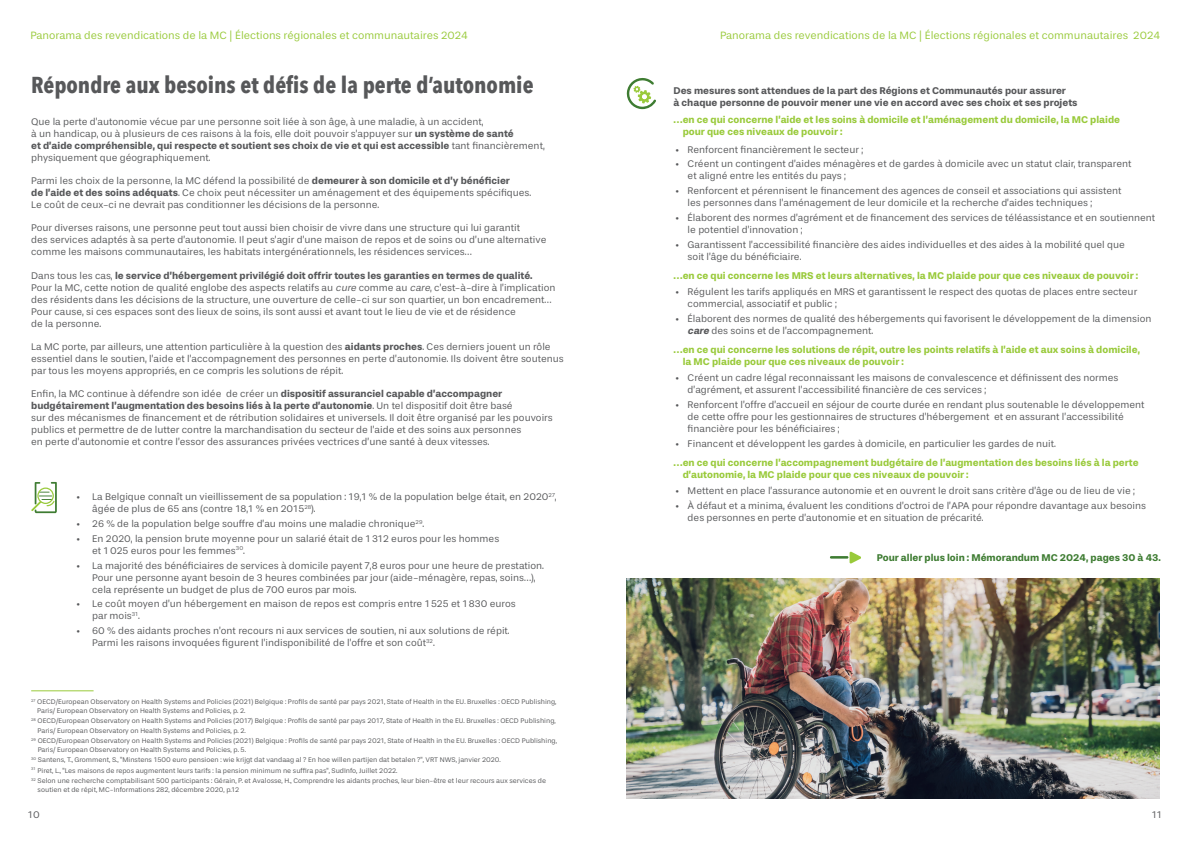
<style>
.page{position:relative;width:1191px;height:842px;background:#fff}
.page>*{position:absolute;margin:0;border:0;box-sizing:border-box;transform-origin:0 0}
.Titre_intérieur{font:700 23px "Avenir Next Condensed";color:#57585a}
.t1{font:11px "Stevie Sans";color:#99ca3b}
.Bloc_texte{font:10px/12px "Stevie Sans";color:#57585a}
.Bloc_texte_vert_citr{font:700 10px/12px "Stevie Sans";color:#99ca3b}
.Bloc_texte_ds_consta{font:700 10px/12px "Stevie Sans";color:#57585a}
.Bloc_texte_ds_consta-2{font:700 10px/12px "Stevie Sans";color:#99ca3b}
.Pour_aller___loin{font:700 10px "Stevie Sans";color:#3e7c32}
.Note_de_bas_de_page{font:7px/9px "Stevie Sans";color:#57585a}
.s1{font-weight:700}
.s2{font-style:italic}
.s3{font-weight:700;font-style:italic}
</style>
<div class="page">
<hr style="left:31px;top:690px;width:63px;height:1px;background:#99ca3b">
<svg style="left:626px;top:78px;width:30px;height:31px"></svg>
<svg style="left:31px;top:482px;width:26px;height:31px"></svg>
<svg style="left:849px;top:551px;width:12px;height:13px"></svg>
<hr style="left:830px;top:556px;width:18px;height:3px;background:#3e7c32">
<img style="left:627px;top:578px;width:532px;height:220px">
<p class="t1" style="left:30px;top:29px;width:439px">Panorama des revendications de la MC | Élections régionales et communautaires 2024</p>
<p class="Titre_intérieur" style="left:31px;top:71px;width:504px">Répondre aux besoins et défis de la perte d’autonomie</p>
<p class="Bloc_texte" style="left:31px;top:116px;width:515px">Que la perte d’autonomie vécue par une personne soit liée à son âge, à une maladie, à un accident,<br>à un handicap, ou à plusieurs de ces raisons à la fois, elle doit pouvoir s’appuyer sur <span class="s1">un système de santé<br>et d’aide compréhensible, qui respecte et soutient ses choix de vie et qui est accessible</span> tant financièrement, physiquement que géographiquement.</p>
<p class="Bloc_texte" style="left:31px;top:175px;width:501px">Parmi les choix de la personne, la MC défend la possibilité de <span class="s1">demeurer à son domicile et d’y bénéficier<br>de l’aide et des soins adéquats</span>. Ce choix peut nécessiter un aménagement et des équipements spécifiques.<br>Le coût de ceux-ci ne devrait pas conditionner les décisions de la personne.</p>
<p class="Bloc_texte" style="left:31px;top:222px;width:517px">Pour diverses raisons, une personne peut tout aussi bien choisir de vivre dans une structure qui lui garantit<br>des services adaptés à sa perte d’autonomie. Il peut s’agir d’une maison de repos et de soins ou d’une alternative comme les maisons communautaires, les habitats intergénérationnels, les résidences services…</p>
<p class="Bloc_texte" style="left:31px;top:270px;width:526px">Dans tous les cas, <span class="s1">le service d’hébergement privilégié doit offrir toutes les garanties en termes de qualité.<br></span>Pour la MC, cette notion de qualité englobe des aspects relatifs au <span class="s2">cure</span> comme au <span class="s2">care</span>, c’est-à-dire à l’implication des résidents dans les décisions de la structure, une ouverture de celle-ci sur son quartier, un bon encadrement… Pour cause, si ces espaces sont des lieux de soins, ils sont aussi et avant tout le lieu de vie et de résidence<br>de la personne.</p>
<p class="Bloc_texte" style="left:31px;top:341px;width:534px">La MC porte, par ailleurs, une attention particulière à la question des <span class="s1">aidants proches</span>. Ces derniers jouent un rôle essentiel dans le soutien, l’aide et l’accompagnement des personnes en perte d’autonomie. Ils doivent être soutenus par tous les moyens appropriés, en ce compris les solutions de répit.</p>
<p class="Bloc_texte" style="left:31px;top:388px;width:523px">Enfin, la MC continue à défendre son idée de créer un <span class="s1">dispositif assuranciel capable d’accompagner budgétairement l’augmentation des besoins liés à la perte d’autonomie</span>. Un tel dispositif doit être basé<br>sur des mécanismes de financement et de rétribution solidaires et universels. Il doit être organisé par les pouvoirs publics et permettre de de lutter contre la marchandisation du secteur de l’aide et des soins aux personnes<br>en perte d’autonomie et contre l’essor des assurances privées vectrices d’une santé à deux vitesses.</p>
<p class="Bloc_texte" style="left:92px;top:491px;width:466px;text-indent:-16px">• La Belgique connaît un vieillissement de sa population : 19,1 % de la population belge était, en 2020<sup>27</sup>, âgée de plus de 65 ans (contre 18,1 % en 2015<sup>28</sup>).</p>
<p class="Bloc_texte" style="left:77px;top:518px;width:349px">• 26 % de la population belge souffre d’au moins une maladie chronique<sup>29</sup>.</p>
<p class="Bloc_texte" style="left:92px;top:532px;width:409px;text-indent:-16px">• En 2020, la pension brute moyenne pour un salarié était de 1312 euros pour les hommes et 1025 euros pour les femmes<sup>30</sup>.</p>
<p class="Bloc_texte" style="left:92px;top:559px;width:453px;text-indent:-16px">• La majorité des bénéficiaires de services à domicile payent 7,8 euros pour une heure de prestation.<br>Pour une personne ayant besoin de 3 heures combinées par jour (aide-ménagère, repas, soins…), cela représente un budget de plus de 700 euros par mois.</p>
<p class="Bloc_texte" style="left:92px;top:598px;width:425px;text-indent:-16px">• Le coût moyen d’un hébergement en maison de repos est compris entre 1525 et 1830 euros par mois<sup>31</sup>.</p>
<p class="Bloc_texte" style="left:92px;top:625px;width:419px;text-indent:-16px">• 60 % des aidants proches n’ont recours ni aux services de soutien, ni aux solutions de répit.<br>Parmi les raisons invoquées figurent l’indisponibilité de l’offre et son coût<sup>32</sup>.</p>
<p class="Note_de_bas_de_page" style="left:37px;top:697px;width:521px;text-indent:-6px"><sup>27</sup> OECD/European Observatory on Health Systems and Policies (2021) Belgique : Profils de santé par pays 2021, State of Health in the EU. Bruxelles : OECD Publishing,<br>Paris/ European Observatory on Health Systems and Policies, p. 2.</p>
<p class="Note_de_bas_de_page" style="left:38px;top:717px;width:519px;text-indent:-6px"><sup>28</sup> OECD/European Observatory on Health Systems and Policies (2017) Belgique : Profils de santé par pays 2017, State of Health in the EU. Bruxelles : OECD Publishing,<br>Paris/ European Observatory on Health Systems and Policies, p. 2.</p>
<p class="Note_de_bas_de_page" style="left:38px;top:736px;width:521px;text-indent:-6px"><sup>29</sup> OECD/European Observatory on Health Systems and Policies (2021) Belgique : Profils de santé par pays 2021, State of Health in the EU. Bruxelles : OECD Publishing,<br>Paris/ European Observatory on Health Systems and Policies, p. 5.</p>
<p class="Note_de_bas_de_page" style="left:31px;top:755px;width:471px"><sup>30</sup> Santens, T., Gromment, S., "Minstens 1500 euro pensioen : wie krijgt dat vandaag al ? En hoe willen partijen dat betalen ?", VRT NWS, janvier 2020.</p>
<p class="Note_de_bas_de_page" style="left:31px;top:766px;width:368px"><sup>31</sup> Piret, L., "Les maisons de repos augmentent leurs tarifs : la pension minimum ne suffira pas", SudInfo, Juillet 2022.</p>
<p class="Note_de_bas_de_page" style="left:38px;top:776px;width:510px;text-indent:-6px"><sup>32</sup> Selon une recherche comptabilisant 500 participants : Gérain, P. et Avalosse, H., Comprendre les aidants proches, leur bien-être et leur recours aux services de soutien et de répit, MC-Informations 282, décembre 2020, p.12</p>
<p class="Bloc_texte" style="left:28px;top:809px;width:13px">10</p>
<p class="t1" style="left:720px;top:29px;width:442px">Panorama des revendications de la MC | Élections régionales et communautaires 2024</p>
<p class="Bloc_texte_ds_consta" style="left:673px;top:84px;width:405px">Des mesures sont attendues de la part des Régions et Communautés pour assurer<br>à chaque personne de pouvoir mener une vie en accord avec ses choix et ses projets</p>
<p class="Bloc_texte_ds_consta-2" style="left:682px;top:113px;width:439px;text-indent:-9px">…en ce qui concerne l’aide et les soins à domicile et l’aménagement du domicile, la MC plaide pour que ces niveaux de pouvoir :</p>
<p class="Bloc_texte" style="left:675px;top:143px;width:189px">• Renforcent financièrement le secteur ;</p>
<p class="Bloc_texte" style="left:687px;top:158px;width:445px;text-indent:-12px">• Créent un contingent d’aides ménagères et de gardes à domicile avec un statut clair, transparent et aligné entre les entités du pays ;</p>
<p class="Bloc_texte" style="left:687px;top:185px;width:435px;text-indent:-12px">• Renforcent et pérennisent le financement des agences de conseil et associations qui assistent les personnes dans l’aménagement de leur domicile et la recherche d’aides techniques ;</p>
<p class="Bloc_texte" style="left:687px;top:212px;width:469px;text-indent:-12px">• Élaborent des normes d’agrément et de financement des services de téléassistance et en soutiennent le potentiel d’innovation ;</p>
<p class="Bloc_texte" style="left:687px;top:239px;width:439px;text-indent:-12px">• Garantissent l’accessibilité financière des aides individuelles et des aides à la mobilité quel que soit l’âge du bénéficiaire.</p>
<p class="Bloc_texte_vert_citr" style="left:673px;top:270px;width:466px">…en ce qui concerne les MRS et leurs alternatives, la MC plaide pour que ces niveaux de pouvoir :</p>
<p class="Bloc_texte" style="left:687px;top:286px;width:451px;text-indent:-12px">• Régulent les tarifs appliqués en MRS et garantissent le respect des quotas de places entre secteur commercial, associatif et public ;</p>
<p class="Bloc_texte" style="left:687px;top:313px;width:465px;text-indent:-12px">• Élaborent des normes de qualité des hébergements qui favorisent le développement de la dimension <span class="s3">care</span> des soins et de l’accompagnement.</p>
<p class="Bloc_texte_vert_citr" style="left:682px;top:344px;width:459px;text-indent:-9px">…en ce qui concerne les solutions de répit, outre les points relatifs à l’aide et aux soins à domicile, la MC plaide pour que ces niveaux de pouvoir :</p>
<p class="Bloc_texte" style="left:687px;top:372px;width:432px;text-indent:-12px">• Créent un cadre légal reconnaissant les maisons de convalescence et définissent des normes d’agrément, et assurent l’accessibilité financière de ces services ;</p>
<p class="Bloc_texte" style="left:687px;top:399px;width:458px;text-indent:-12px">• Renforcent l’offre d’accueil en séjour de courte durée en rendant plus soutenable le développement de cette offre pour les gestionnaires de structures d’hébergement et en assurant l’accessibilité financière pour les bénéficiaires ;</p>
<p class="Bloc_texte" style="left:675px;top:438px;width:382px">• Financent et développent les gardes à domicile, en particulier les gardes de nuit.</p>
<p class="Bloc_texte_vert_citr" style="left:682px;top:457px;width:457px;text-indent:-9px">…en ce qui concerne l’accompagnement budgétaire de l’augmentation des besoins liés à la perte d’autonomie, la MC plaide pour que ces niveaux de pouvoir :</p>
<p class="Bloc_texte" style="left:675px;top:485px;width:461px">• Mettent en place l’assurance autonomie et en ouvrent le droit sans critère d’âge ou de lieu de vie ;</p>
<p class="Bloc_texte" style="left:687px;top:500px;width:460px;text-indent:-12px">• À défaut et a minima, évaluent les conditions d’octroi de l’APA pour répondre davantage aux besoins des personnes en perte d’autonomie et en situation de précarité.</p>
<p class="Pour_aller___loin" style="left:877px;top:552px;width:285px">Pour aller plus loin : Mémorandum MC 2024, pages 30 à 43.</p>
<p class="Bloc_texte" style="left:1151px;top:809px;width:12px">11</p>
</div>
